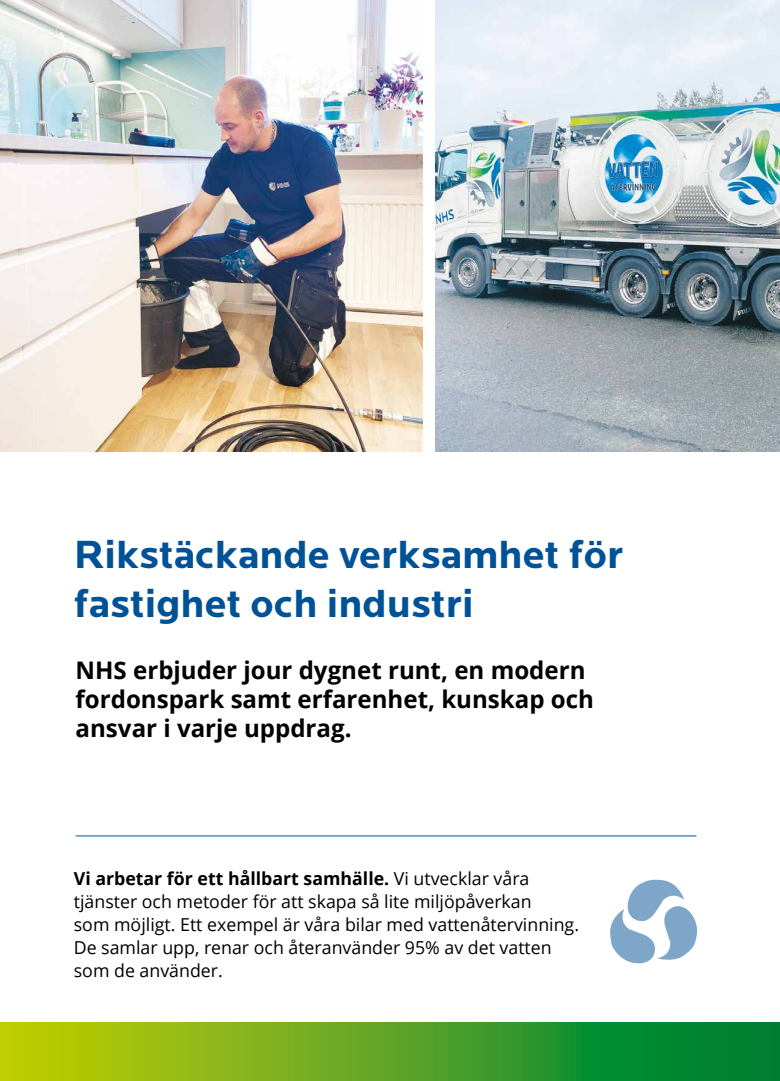
<style>
.page{position:relative;width:780px;height:1081px;background:#fff}
.page>*{position:absolute;margin:0;border:0;box-sizing:border-box;transform-origin:0 0}
.t1{font:700 40.75px/49px "Locator";color:#005297}
.t2{font:700 24.25px/29px "Open Sans";color:#000}
.t3{font:17.88px/23px "Open Sans";color:#000}
.s1{font-weight:700}
</style>
<div class="page">
<img style="left:0;top:0;width:780px;height:1081px">
<h1 class="t1" style="left:74px;top:531px;width:551px">Rikstäckande verksamhet för fastighet och industri</h1>
<h2 class="t2" style="left:76px;top:655px;width:520px">NHS erbjuder jour dygnet runt, en modern fordonspark samt erfarenhet, kunskap och ansvar i varje uppdrag.</h2>
<p class="t3" style="left:74px;top:866px;width:506px"><span class="s1">Vi arbetar för ett hållbart samhälle.</span> Vi utvecklar våra tjänster och metoder för att skapa så lite miljöpåverkan<br>som möjligt. Ett exempel är våra bilar med vattenåtervinning.<br>De samlar upp, renar och återanvänder 95% av det vatten som de använder.</p>
</div>
